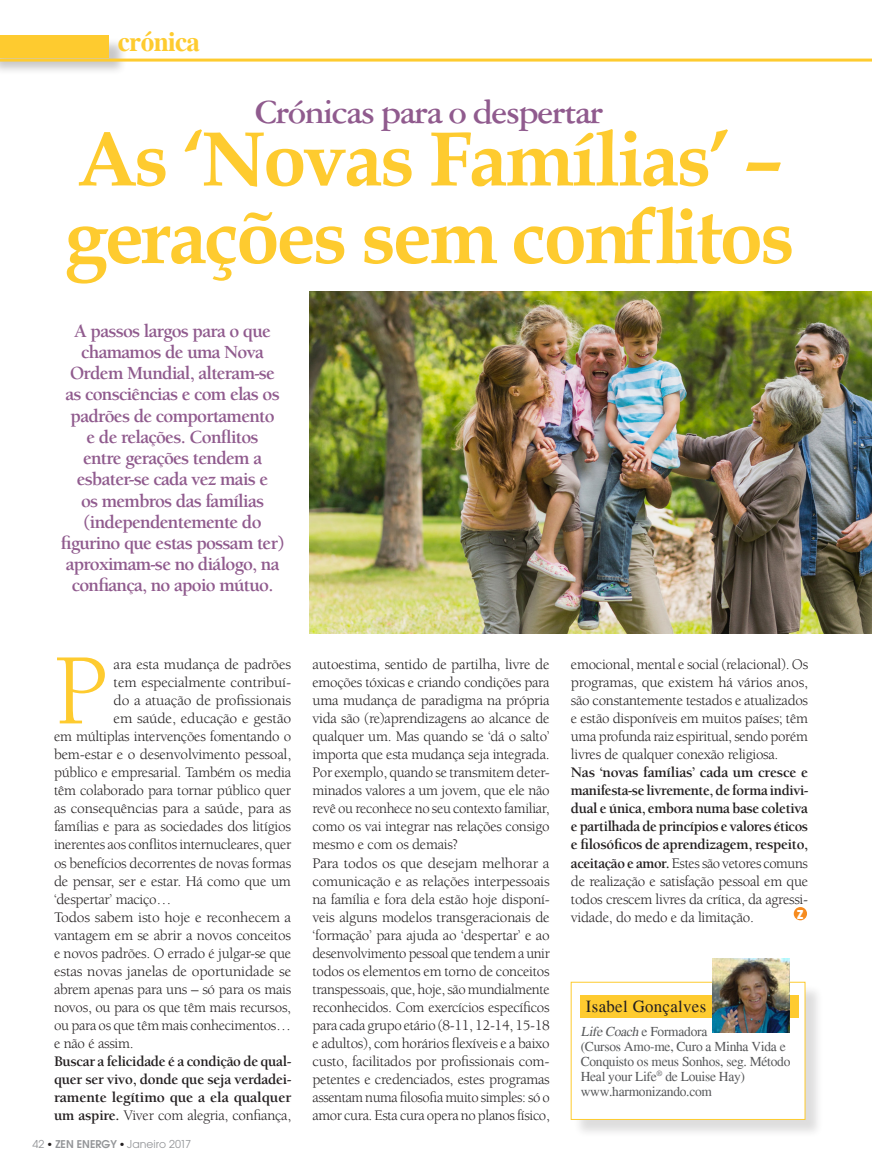
<style>
.page{position:relative;width:872px;height:1170px;background:#fff}
.page>*{position:absolute;margin:0;border:0;box-sizing:border-box;transform-origin:0 0}
.texto{font:103.8px "Berkeley";color:#fecb2f}
.titulo_grandes{font:700 77.55px/77.6px "Book Antiqua";letter-spacing:-.035em;color:#fecb2f}
.titulo_grandes-2{font:700 36px "Garamond 3 LT Std";letter-spacing:-.04em;color:#905b8e}
.t1{font:700 27px "Times";letter-spacing:-.02em;color:#fecb2f}
.entrada{font:700 19.05px/21.1px "Berkeley";letter-spacing:-.04em;color:#905b8e;text-align:center}
.assinatura_final_tex{font:16.8px "Times";letter-spacing:.02em;color:#231f20}
.texto-2{font:15px/18px "Berkeley";letter-spacing:-.02em;color:#231f20;text-align:justify}
.texto-3{font:15px/18px "Berkeley";letter-spacing:-.02em;color:#231f20;text-align:justify;scale:1.04 1}
.texto-4{font:700 15px/18px "Berkeley";letter-spacing:-.02em;color:#231f20;text-align:justify}
.assinatura_final_tex-2{font:13.5px/15px "Times";letter-spacing:-.02em;color:#57585a}
.texto_caixa{font:700 13.5px "Avant Garde Gothic Itc T";color:#fff}
.t2{font:12px "Avant Garde Gothic Itc T";color:#939598}
.s1{font-weight:400}
.s2{font-family:"Avant Garde";font-weight:600;font-size:10.5px}
.s3{font-style:italic}
</style>
<div class="page">
<img style="left:309px;top:291px;width:563px;height:342px">
<div style="left:0;top:37px;width:128px;height:39px;background:#231f20;opacity:.25"></div>
<div style="left:0;top:35px;width:109px;height:22px;background:#fecb2f"></div>
<hr style="left:0;top:59px;width:872px;height:3px;background:#fecb2f">
<div style="left:573px;top:984px;width:251px;height:154px;background:#231f20;opacity:.15"></div>
<div style="left:571px;top:981px;width:234px;height:138px;background:#fff"></div>
<div style="left:580px;top:995px;width:218px;height:23px;background:#fecb2f"></div>
<div style="left:793px;top:906px;width:14px;height:14px;background:#f68b1f;border-radius:50%"></div>
<img style="left:713px;top:958px;width:77px;height:74px">
<p class="t1" style="left:118px;top:25px;width:84px">crónica</p>
<p class="titulo_grandes-2" style="left:255px;top:92px;width:350px">Crónicas para o despertar</p>
<p class="titulo_grandes" style="left:65px;top:120px;width:731px">As ‘Novas Famílias’ – gerações sem conflitos</p>
<p class="entrada" style="left:61px;top:320px;width:225px">A passos largos para o que chamamos de uma Nova<br>Ordem Mundial, alteram-se as consciências e com elas os padrões de comportamento<br>e de relações. Conflitos<br>entre gerações tendem a esbater-se cada vez mais e<br>os membros das famílias (independentemente do figurino que estas possam ter) aproximam-se no diálogo, na confiança, no apoio mútuo.</p>
<p class="texto" style="left:54px;top:636px;width:55px">P</p>
<p class="texto-2" style="left:114px;top:656px;width:179px">ara esta mudança de padrões</p>
<p class="texto-2" style="left:114px;top:674px;width:179px">tem especialmente contribuí-</p>
<p class="texto-2" style="left:114px;top:692px;width:179px">do a atuação de profissionais</p>
<p class="texto-3" style="left:114px;top:710px;width:172px">em saúde, educação e gestão</p>
<p class="texto-2" style="left:54px;top:728px;width:239px">em múltiplas intervenções fomentando o</p>
<p class="texto-2" style="left:54px;top:746px;width:239px">bem-estar e o desenvolvimento pessoal,</p>
<p class="texto-2" style="left:54px;top:764px;width:239px">público e empresarial. Também os media</p>
<p class="texto-2" style="left:54px;top:782px;width:239px">têm colaborado para tornar público quer</p>
<p class="texto-2" style="left:54px;top:800px;width:239px">as consequências para a saúde, para as</p>
<p class="texto-2" style="left:54px;top:818px;width:239px">famílias e para as sociedades dos litígios</p>
<p class="texto-2" style="left:54px;top:836px;width:239px">inerentes aos conflitos internucleares, quer</p>
<p class="texto-2" style="left:54px;top:854px;width:239px">os benefícios decorrentes de novas formas</p>
<p class="texto-2" style="left:54px;top:872px;width:238px">de pensar, ser e estar. Há como que um</p>
<p class="texto-2" style="left:54px;top:890px;width:119px">‘despertar’ maciço…</p>
<p class="texto-2" style="left:54px;top:908px;width:239px">Todos sabem isto hoje e reconhecem a vantagem em se abrir a novos conceitos e novos padrões. O errado é julgar-se que estas novas janelas de oportunidade se abrem apenas para uns – só para os mais novos, ou para os que têm mais recursos, ou para os que têm mais conhecimentos… e não é assim.</p>
<p class="texto-4" style="left:54px;top:1051px;width:239px">Buscar a felicidade é a condição de qual&shy;quer ser vivo, donde que seja verdadei&shy;ramente legítimo que a ela qualquer um aspire. <span class="s1">Viver com alegria, confiança,</span></p>
<p class="t2" style="left:33px;top:1136px;width:160px">42 <span class="s2">ZEN ENERGY</span> Janeiro 2017</p>
<p class="texto-2" style="left:312px;top:656px;width:239px">autoestima, sentido de partilha, livre de emoções tóxicas e criando condições para uma mudança de paradigma na própria vida são (re)aprendizagens ao alcance de qualquer um. Mas quando se ‘dá o salto’ importa que esta mudança seja integrada.<br>Por exemplo, quando se transmitem deter&shy;minados valores a um jovem, que ele não revê ou reconhece no seu contexto familiar, como os vai integrar nas relações consigo mesmo e com os demais?</p>
<p class="texto-3" style="left:312px;top:854px;width:230px">Para todos os que desejam melhorar a comunicação e as relações interpessoais na família e fora dela estão hoje disponí&shy;veis alguns modelos transgeracionais de ‘formação’ para ajuda ao ‘despertar’ e ao desenvolvimento pessoal que tendem a unir todos os elementos em torno de conceitos transpessoais, que, hoje, são mundialmente reconhecidos. Com exercícios específicos para cada grupo etário (8-11, 12-14, 15-18 e adultos), com horários flexíveis e a baixo custo, facilitados por profissionais com&shy;petentes e credenciados, estes programas assentam numa filosofia muito simples: só o amor cura. Esta cura opera no planos físico,</p>
<p class="texto-2" style="left:571px;top:656px;width:239px">emocional, mental e social (relacional). Os programas, que existem há vários anos, são constantemente testados e atualizados e estão disponíveis em muitos países; têm uma profunda raiz espiritual, sendo porém livres de qualquer conexão religiosa.</p>
<p class="texto-4" style="left:571px;top:763px;width:239px">Nas ‘novas famílias’ cada um cresce e manifesta-se livremente, de forma indivi&shy;dual e única, embora numa base coletiva e partilhada de princípios e valores éticos e filosóficos de aprendizagem, respeito, aceitação e amor. <span class="s1">Estes são vetores comuns de realização e satisfação pessoal em que todos crescem livres da crítica, da agressi&shy;vidade, do medo e da limitação.</span></p>
<p class="texto_caixa" style="left:797px;top:905px;width:8px">Z</p>
<p class="assinatura_final_tex" style="left:586px;top:995px;width:122px">Isabel Gonçalves</p>
<p class="assinatura_final_tex-2" style="left:581px;top:1023px;width:128px"><span class="s3">Life Coach</span> e Formadora</p>
<p class="assinatura_final_tex-2" style="left:581px;top:1038px;width:211px">(Cursos Amo-me, Curo a Minha Vida e<br>Conquisto os meus Sonhos, seg. Método<br>Heal your Life<sup>®</sup> de Louise Hay)</p>
<p class="assinatura_final_tex-2" style="left:581px;top:1083px;width:133px">www.harmonizando.com</p>
</div>
